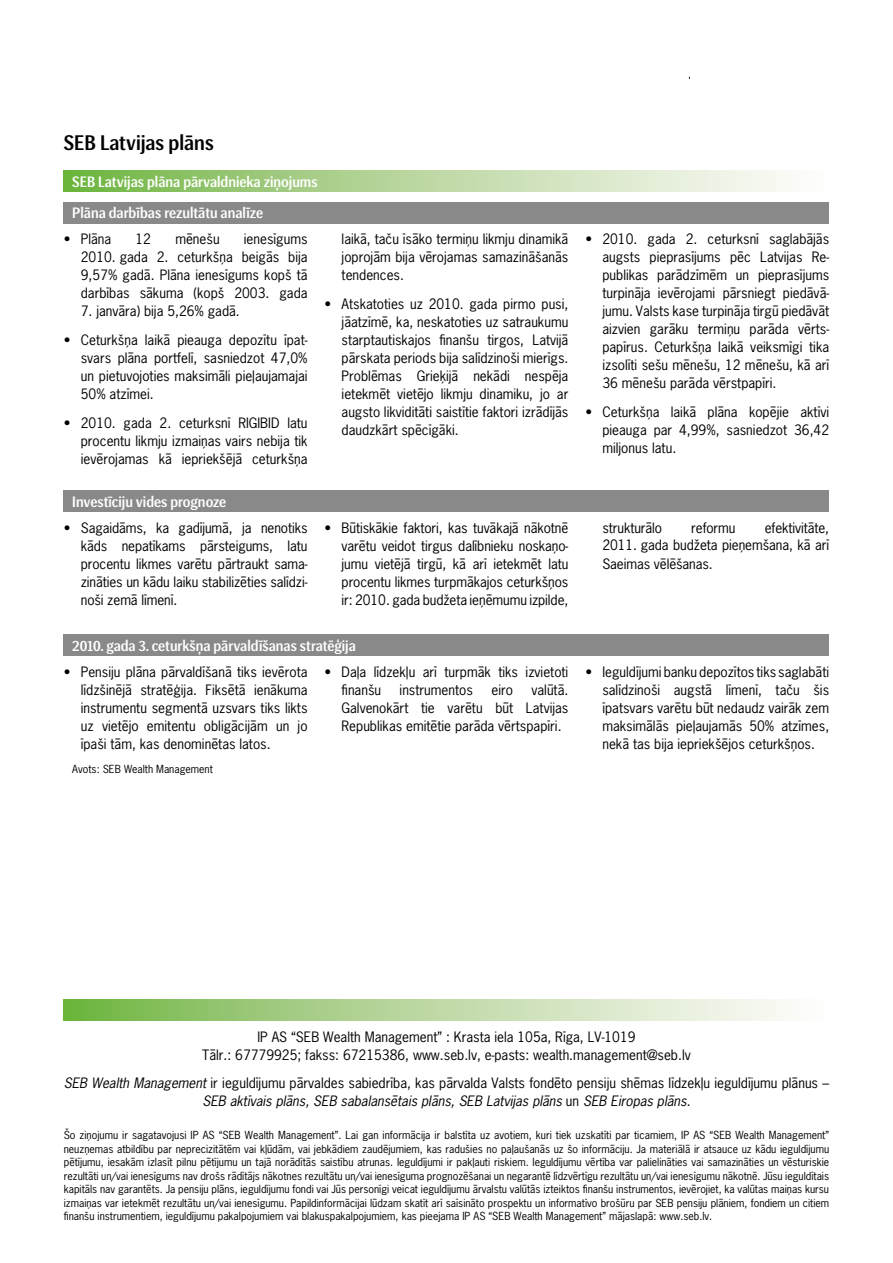
<style>
.page{position:relative;width:893px;height:1263px;background:#fff}
.page>*{position:absolute;margin:0;border:0;box-sizing:border-box;transform-origin:0 0}
.t1{font:500 21px "SEB Basic";color:#000}
.t2{font:500 15px "SEB Basic";color:#fff}
.t3{font:13.5px/18px "News Gothic SEB";color:#000;text-align:justify}
.t4{font:10.5px/13.5px "News Gothic SEB";color:#000;text-align:justify}
.s1{font-style:italic}
</style>
<div class="page">
<div style="left:64px;top:170px;width:765px;height:21px;background:linear-gradient(to right,#74b546,#fffeff)"></div>
<div style="left:64px;top:490px;width:765px;height:21px;background:#898989"></div>
<div style="left:64px;top:999px;width:765px;height:21px;background:linear-gradient(to right,#74b546,#fffeff)"></div>
<div style="left:64px;top:202px;width:765px;height:21px;background:#898989"></div>
<div style="left:64px;top:635px;width:765px;height:21px;background:#898989"></div>
<h1 class="t1" style="left:64px;top:131px;width:152px">SEB Latvijas plāns</h1>
<p class="t2" style="left:72px;top:173px;width:247px">SEB Latvijas plāna pārvaldnieka ziņojums</p>
<p class="t2" style="left:72px;top:205px;width:192px">Plāna darbības rezultātu analīze</p>
<p class="t3" style="left:64px;top:230px;width:49px">• Plāna</p>
<p class="t3" style="left:136px;top:230px;width:17px">12</p>
<p class="t3" style="left:175px;top:230px;width:46px">mēnešu</p>
<p class="t3" style="left:81px;top:230px;width:228px;text-indent:163px">ienesīgums 2010. gada 2. ceturkšņa beigās bija 9,57% gadā. Plāna ienesīgums kopš tā darbības sākuma (kopš 2003. gada</p>
<p class="t3" style="left:81px;top:302px;width:161px">7. janvāra) bija 5,26% gadā.</p>
<p class="t3" style="left:81px;top:331px;width:228px;text-indent:-17px">• Ceturkšņa laikā pieauga depozītu īpat&shy;svars plāna portfelī, sasniedzot 47,0% un pietuvojoties maksimāli pieļaujamajai 50% atzīmei.</p>
<p class="t3" style="left:81px;top:413px;width:228px;text-indent:-17px">• 2010. gada 2. ceturksnī RIGIBID latu procentu likmju izmaiņas vairs nebija tik ievērojamas kā iepriekšējā ceturkšņa</p>
<p class="t2" style="left:72px;top:493px;width:156px">Investīciju vides prognoze</p>
<p class="t3" style="left:81px;top:518px;width:228px;text-indent:-17px">• Sagaidāms, ka gadījumā, ja nenotiks kāds nepatīkams pārsteigums, latu procen-tu likmes varētu pārtraukt sama&shy;zināties un kādu laiku stabilizēties salīdzi&shy;noši zemā līmenī.</p>
<p class="t3" style="left:342px;top:230px;width:228px">laikā, taču īsāko termiņu likmju dinamikā joprojām bija vērojamas samazināšanās tendences.</p>
<p class="t3" style="left:342px;top:295px;width:228px;text-indent:-17px">• Atskatoties uz 2010. gada pirmo pusi, jāatzīmē, ka, neskatoties uz satraukumu starptautiskajos finanšu tirgos, Latvijā pārskata periods bija salīdzinoši mierīgs.<br>Problēmas Grieķijā nekādi nespēja ietekmēt vietējo likmju dinamiku, jo ar augsto likviditāti saistītie faktori izrādījās daudzkārt spēcīgāki.</p>
<p class="t3" style="left:602px;top:230px;width:228px;text-indent:-17px">• 2010. gada 2. ceturksnī saglabājās augsts pieprasījums pēc Latvijas Re&shy;publikas parādzīmēm un pieprasījums turpināja ievērojami pārsniegt piedāvā&shy;jumu. Valsts kase turpināja tirgū piedāvāt aizvien garāku termiņu parāda vērts&shy;papīrus. Ceturkšņa laikā veiksmīgi tika izsolīti sešu mēnešu, 12 mēnešu, kā arī 36 mēnešu parāda vērstpapīri.</p>
<p class="t3" style="left:602px;top:403px;width:228px;text-indent:-17px">• Ceturkšņa laikā plāna kopējie aktīvi pieauga par 4,99%, sasniedzot 36,42 miljonus latu.</p>
<p class="t3" style="left:342px;top:518px;width:228px;text-indent:-17px">• Būtiskākie faktori, kas tuvākajā nākotnē varētu veidot tirgus dalībnieku noskaņo&shy;jumu vietējā tirgū, kā arī ietekmēt latu procentu likmes turpmākajos ceturk-šņos ir: 2010. gada budžeta ieņēmumu izpilde,</p>
<p class="t3" style="left:602px;top:518px;width:61px">strukturālo</p>
<p class="t3" style="left:691px;top:518px;width:46px">reformu</p>
<p class="t3" style="left:602px;top:518px;width:228px;text-indent:162px">efektivitāte, 2011. gada budžeta pieņemšana, kā arī Saeimas vēlēšanas.</p>
<p class="t2" style="left:72px;top:637px;width:285px">2010. gada 3. ceturkšņa pārvaldīšanas stratēģija</p>
<p class="t3" style="left:342px;top:663px;width:228px;text-indent:-17px">• Daļa līdzekļu arī turpmāk tiks izvietoti finanšu</p>
<p class="t3" style="left:81px;top:663px;width:228px;text-indent:-17px">• Pensiju plāna pārvaldīšanā tiks ievērota līdzšinējā stratēģija. Fiksētā ienākuma instrumentu segmentā uzsvars tiks likts uz vietējo emitentu obligācijām un jo īpaši tām, kas denominētas latos.</p>
<p class="t3" style="left:342px;top:681px;width:228px;text-indent:190px">valūtā.<br>Galvenokārt tie varētu būt Latvijas Republikas emitētie parāda vērtspapīri.</p>
<p class="t3" style="left:400px;top:681px;width:75px">instrumentos</p>
<p class="t3" style="left:491px;top:681px;width:23px">eiro</p>
<p class="t4" style="left:72px;top:762px;width:142px">Avots: SEB Wealth Management</p>
<p class="t3" style="left:602px;top:663px;width:228px;text-indent:-17px">• Ieguldījumi banku depozītos tiks saglabāti salīdzinoši augstā līmenī, taču šis īpatsvars varētu būt nedaudz vairāk zem maksimālās pieļaujamās 50% atzīmes, nekā tas bija iepriekšējos ceturkšņos.</p>
<p class="t3" style="left:202px;top:1027px;width:490px;text-align:center">IP AS “SEB Wealth Management” : Krasta iela 105a, Rīga, LV-1019<br>Tālr.: 67779925; fakss: 67215386, www.seb.lv, e-pasts: wealth.management@seb.lv</p>
<p class="t3" style="left:64px;top:1074px;width:767px;text-align:center"><span class="s1">SEB Wealth Management</span> ir ieguldījumu pārvaldes sabiedrība, kas pārvalda Valsts fondēto pensiju shēmas līdzekļu ieguldījumu plānus –<br><span class="s1">SEB aktīvais plāns, SEB sabalansētais plāns, SEB Latvijas plāns</span> u n <span class="s1">SEB Eiropas plāns</span>.</p>
<p class="t4" style="left:64px;top:1129px;width:767px">Šo ziņojumu ir sagatavojusi IP AS “SEB Wealth Management”. Lai gan informācija ir balstīta uz avotiem, kuri tiek uzskatīti par ticamiem, IP AS “SEB Wealth Management” neuzņemas atbildību par neprecizitātēm vai kļūdām, vai jebkādiem zaudējumiem, kas radušies no paļaušanās uz šo informāciju. Ja materiālā ir atsauce uz kādu ieguldījumu pētījumu, iesakām izlasīt pilnu pētījumu un tajā norādītās saistību atrunas. Ieguldījumi ir pakļauti riskiem. Ieguldījumu vērtība var palielināties vai samazināties un vēsturiskie rezultāti un/vai ienesīgums nav drošs rādītājs nākotnes rezultātu un/vai ienesīguma prognozēšanai un negarantē līdzvērtīgu rezultātu un/vai ienesīgumu nākotnē. Jūsu ieguldītais kapitāls nav garantēts. Ja pensiju plāns, ieguldījumu fondi vai Jūs personīgi veicat ieguldījumu ārvalstu valūtās izteiktos finanšu instrumentos, ievērojiet, ka valūtas maiņas kursu izmaiņas var ietekmēt rezultātu un/vai ienesīgumu. Papildinformācijai lūdzam skatīt arī saīsināto prospektu un informatīvo brošūru par SEB pensiju plāniem, fondiem un citiem finanšu instrumentiem, ieguldījumu pakalpojumiem vai blakuspakalpojumiem, kas pieejama IP AS “SEB Wealth Management” mājaslapā: www.seb.lv.</p>
</div>
